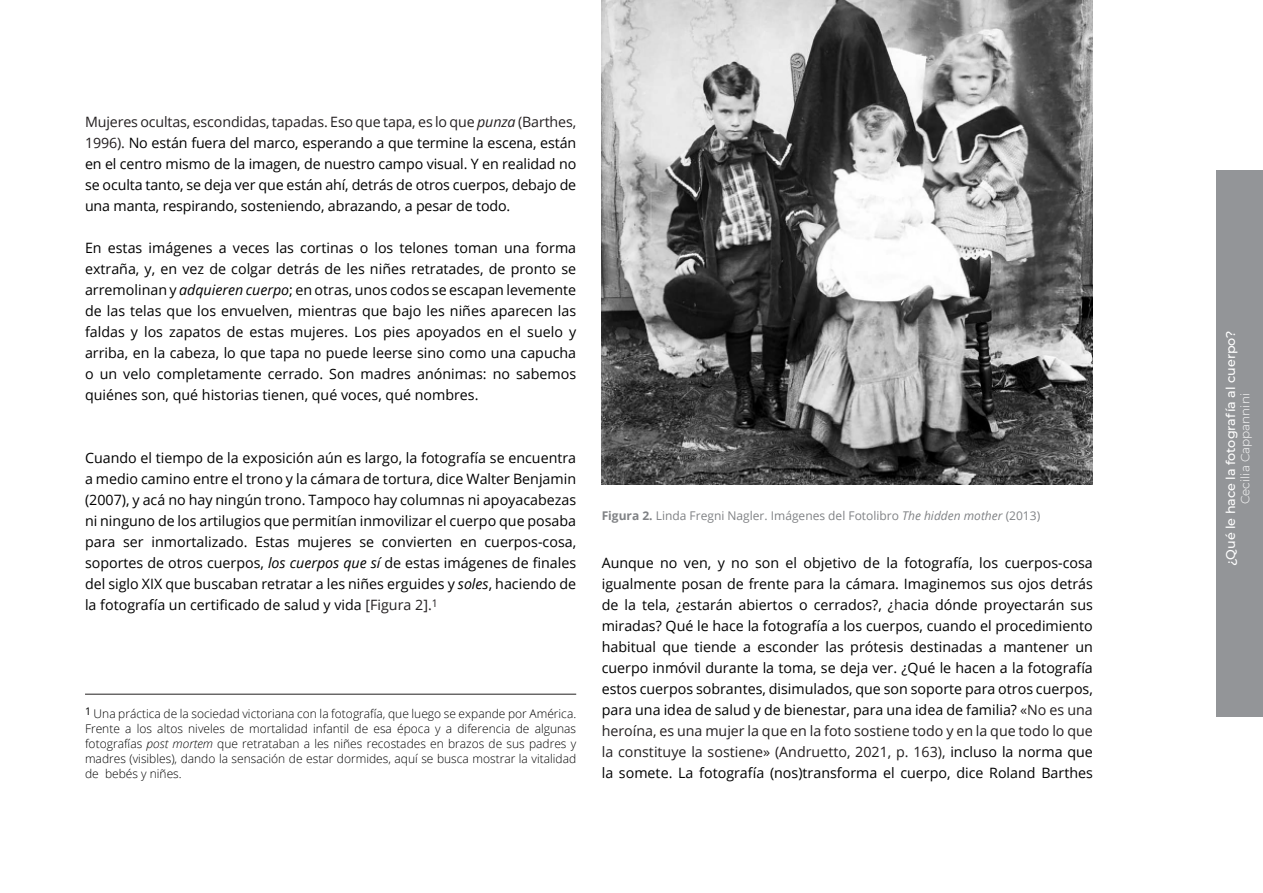
<style>
.page{position:relative;width:1263px;height:893px;background:#fff}
.page>*{position:absolute;margin:0;border:0;box-sizing:border-box;transform-origin:0 0}
.TextoBase-NIMIO{font:14.25px/21px "Open Sans";color:#000;text-align:justify}
.titulos{font:500 12.75px "Montserrat";color:#fff}
.Notasalpie-NIMIO{font:300 12px/15px "Open Sans";color:#000;text-align:justify}
.epigrafimagen_N{font:12px "Open Sans";color:#808285}
.titulos-2{font:300 12px "Montserrat";color:#fff}
.s1{color:#231f20}
.s2{font-style:italic;color:#231f20}
.s3{font-style:italic}
.s4{font-weight:700}
</style>
<div class="page">
<div style="left:1216px;top:170px;width:47px;height:546px;background:#939598"></div>
<img style="left:602px;top:0;width:491px;height:484px">
<hr style="left:85px;top:694px;width:491px;height:1px;background:#231f20">
<p class="TextoBase-NIMIO" style="left:85px;top:111px;width:493px"><span class="s1">Mujeres ocultas, escondidas, tapadas. Eso que tapa, es lo que</span> <span class="s2">punza</span> <span class="s1">(Barthes, 1996).</span> No están fuera del marco, esperando a que termine la escena, están en el centro mismo de la imagen, de nuestro campo visual. Y en realidad no se oculta tanto, se deja ver que están ahí, detrás de otros cuerpos, debajo de una manta, respirando, sosteniendo, abrazando, a pesar de todo.</p>
<p class="TextoBase-NIMIO" style="left:85px;top:237px;width:493px">En estas imágenes a veces las cortinas o los telones toman una forma extraña, y, en vez de colgar detrás de les niñes retratades, de pronto se arremolinan y <span class="s3">adquieren cuerpo</span>; en otras, unos codos se escapan levemente de las telas que los envuelven, mientras que bajo les niñes aparecen las faldas y los zapatos de estas mujeres. Los pies apoyados en el suelo y arriba, en la cabeza, lo que tapa no puede leerse sino como una capucha o un velo completamente cerrado. Son madres anónimas: no sabemos quiénes son, qué historias tienen, qué voces, qué nombres.</p>
<p class="TextoBase-NIMIO" style="left:85px;top:447px;width:493px">Cuando el tiempo de la exposición aún es largo, la fotografía se encuentra a medio camino entre el trono y la cámara de tortura, dice Walter Benjamin (2007), y acá no hay ningún trono. Tampoco hay columnas ni apoyacabezas ni ninguno de los artilugios que permitían inmovilizar el cuerpo que posaba para ser inmortalizado. Estas mujeres se convierten en cuerpos-cosa, soportes de otros cuerpos, <span class="s3">los cuerpos que sí</span> de estas imágenes de finales del siglo XIX que buscaban retratar a les niñes erguides y <span class="s3">soles</span>, haciendo de la fotografía un certificado de salud y vida <span class="s1">[Figura 2].</span><sup>1</sup></p>
<p class="Notasalpie-NIMIO" style="left:85px;top:706px;width:493px"><sup>1</sup> Una práctica de la sociedad victoriana con la fotografía, que luego se expande por América.<br>Frente a los altos niveles de mortalidad infantil de esa época y a diferencia de algunas fotografías <span class="s3">post mortem</span> que retrataban a les niñes recostades en brazos de sus padres y madres (visibles), dando la sensación de estar dormides, aquí se busca mostrar la vitalidad de bebés y niñes.</p>
<p class="epigrafimagen_N" style="left:602px;top:508px;width:440px"><span class="s4">Figura 2.</span> Linda Fregni Nagler. Imágenes del Fotolibro <span class="s3">The hidden mother</span> (2013)</p>
<p class="TextoBase-NIMIO" style="left:602px;top:552px;width:493px">Aunque no ven, y no son el objetivo de la fotografía, los cuerpos-cosa igualmente posan de frente para la cámara. Imaginemos sus ojos detrás de la tela, ¿estarán abiertos o cerrados?, ¿<span class="s1">h</span>acia dónde proyectarán sus miradas? Qué le hace la fotografía a los cuerpos, cuando el procedimiento habitual que tiende a esconder las prótesis destinadas a mantener un cuerpo inmóvil durante la toma, se deja ver. ¿Qué le hacen a la fotografía estos cuerpos sobrantes, disimulados, que son soporte para otros cuerpos, para una idea de salud y de bienestar, para una idea de familia? <span class="s1">«No es una heroína, es una mujer la que en la foto sostiene todo y en la que todo lo que la constituye la sostiene» (Andruetto, 2021, p. 163),</span> incluso la norma que la somete. La fotografía (nos)transforma el cuerpo, dice Roland Barthes</p>
<p class="titulos" style="left:1222px;top:566px;width:237px;rotate:-90deg">¿Qué le hace la fotografía al cuerpo?</p>
<p class="titulos-2" style="left:1237px;top:504px;width:112px;rotate:-90deg">Cecilia Cappannini</p>
</div>
